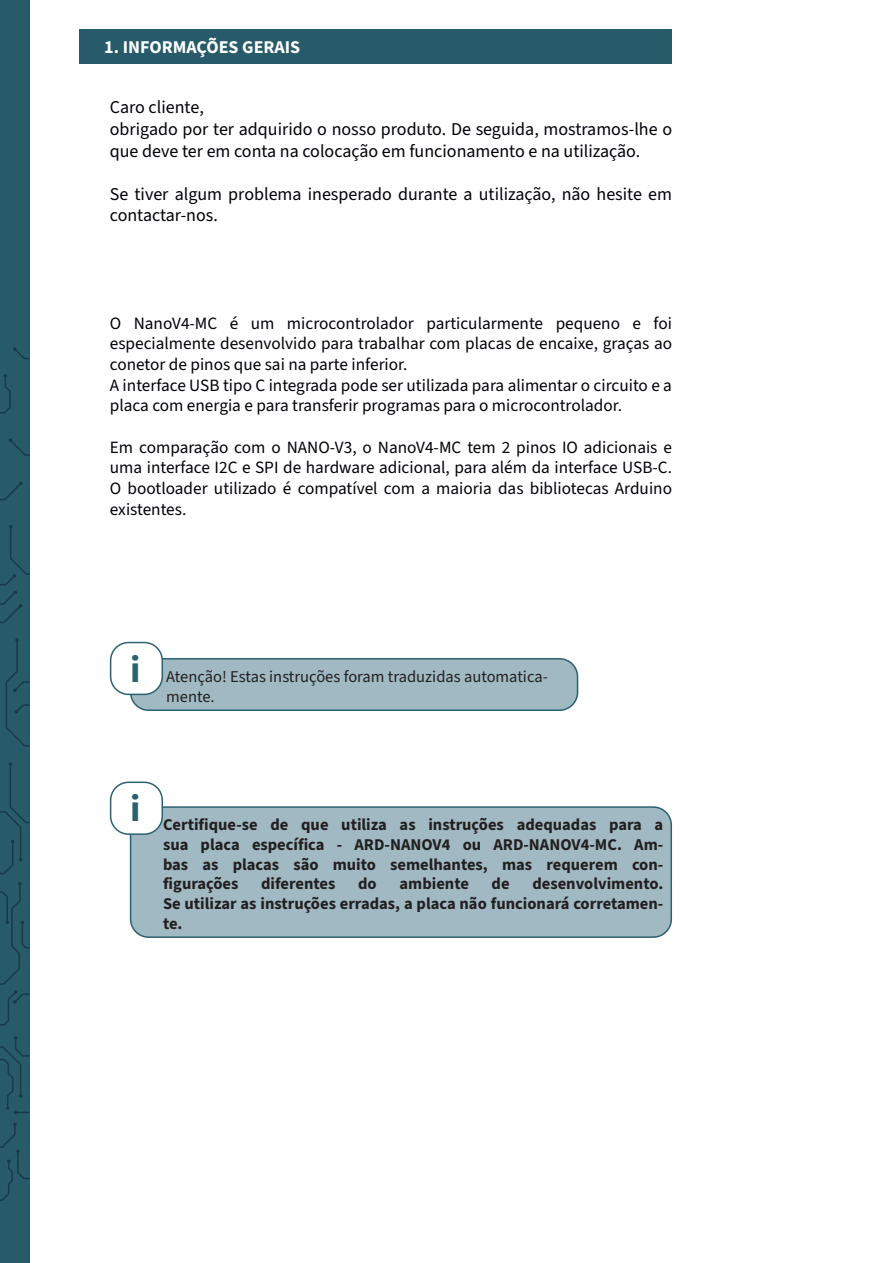
<style>
.page{position:relative;width:893px;height:1263px;background:#fff}
.page>*{position:absolute;margin:0;border:0;box-sizing:border-box;transform-origin:0 0}
.t1{font:700 37.5px "Source Sans 3";color:#2c616f}
.t2{font:18px/21.6px "Source Sans 3";color:#000208}
.t3{font:700 18px "Source Sans 3";color:#fff}
.Default{font:17.25px/20.7px "Source Sans 3";color:#000208;text-align:justify}
.t4{font:700 16.5px/19.8px "Source Sans 3";color:#231f20;text-align:justify}
.t5{font:16.5px/19.8px "Source Sans 3";color:#231f20}
</style>
<div class="page">
<div style="left:0;top:0;width:30px;height:1263px;background:#275b6a"></div>
<div style="left:80px;top:30px;width:592px;height:34px;background:#275b6a"></div>
<svg style="left:0;top:1122px;width:30px;height:79px"></svg>
<svg style="left:0;top:1036px;width:30px;height:78px"></svg>
<svg style="left:0;top:882px;width:30px;height:144px"></svg>
<svg style="left:0;top:762px;width:30px;height:112px"></svg>
<svg style="left:5px;top:638px;width:25px;height:109px"></svg>
<svg style="left:0;top:525px;width:30px;height:99px"></svg>
<svg style="left:0;top:482px;width:23px;height:19px"></svg>
<svg style="left:9px;top:438px;width:21px;height:18px"></svg>
<svg style="left:0;top:374px;width:11px;height:40px"></svg>
<svg style="left:13px;top:347px;width:17px;height:12px"></svg>
<div style="left:131px;top:659px;width:447px;height:51px;background:#a0b9c2;border-radius:18px"></div>
<div style="left:130px;top:658px;width:448px;height:53px;border:2px solid #2c616f;border-radius:18px"></div>
<div style="left:111px;top:642px;width:51px;height:52px;background:#fff;border-radius:18px"></div>
<div style="left:110px;top:642px;width:53px;height:53px;border:2px solid #2c616f;border-radius:18px"></div>
<div style="left:131px;top:807px;width:540px;height:130px;background:#a0b9c2;border-radius:18px"></div>
<div style="left:130px;top:806px;width:542px;height:132px;border:2px solid #2c616f;border-radius:18px"></div>
<div style="left:111px;top:782px;width:51px;height:52px;background:#fff;border-radius:18px"></div>
<div style="left:110px;top:781px;width:53px;height:54px;border:2px solid #2c616f;border-radius:18px"></div>
<p class="t3" style="left:104px;top:35px;width:197px">1. INFORMAÇÕES GERAIS</p>
<p class="t2" style="left:110px;top:97px;width:96px">Caro cliente,</p>
<p class="t2" style="left:110px;top:118px;width:564px">obrigado por ter adquirido o nosso produto. De seguida, mostramos-lhe o que deve ter em conta na colocação em funcionamento e na utilização.</p>
<p class="t2" style="left:110px;top:183px;width:564px">Se tiver algum problema inesperado durante a utilização, não hesite em contactar-nos.</p>
<p class="Default" style="left:110px;top:312px;width:564px">O NanoV4-MC é um microcontrolador particularmente pequeno e foi especialmente desenvolvido para trabalhar com placas de encaixe, graças ao conetor de pinos que sai na parte inferior.</p>
<p class="Default" style="left:110px;top:375px;width:564px">A interface USB tipo C integrada pode ser utilizada para alimentar o circuito e a placa com energia e para transferir programas para o microcontrolador.</p>
<p class="Default" style="left:110px;top:437px;width:564px">Em comparação com o NANO-V3, o NanoV4-MC tem 2 pinos IO adicionais e uma interface I2C e SPI de hardware adicional, para além da interface USB-C.<br>O bootloader utilizado é compatível com a maioria das bibliotecas Arduino existentes.</p>
<p class="t1" style="left:130px;top:645px;width:12px">i</p>
<p class="t5" style="left:166px;top:667px;width:383px">Atenção! Estas instruções foram traduzidas automatica&shy;mente.</p>
<p class="t1" style="left:130px;top:783px;width:12px">i</p>
<p class="t4" style="left:163px;top:814px;width:502px">Certifique-se de que utiliza as instruções adequadas para a sua placa específica - ARD-NANOV4 ou ARD-NANOV4-MC. Am&shy;bas as placas são muito semelhantes, mas requerem con&shy;figurações</p>
<p class="t4" style="left:163px;top:874px;width:502px;text-indent:369px">desenvolvimento.<br>Se utilizar as instruções erradas, a placa não funcionará corretamen&shy;te.</p>
<p class="t4" style="left:261px;top:874px;width:76px">diferentes</p>
<p class="t4" style="left:358px;top:874px;width:20px">do</p>
<p class="t4" style="left:399px;top:874px;width:71px">ambiente</p>
<p class="t4" style="left:492px;top:874px;width:20px">de</p>
</div>
